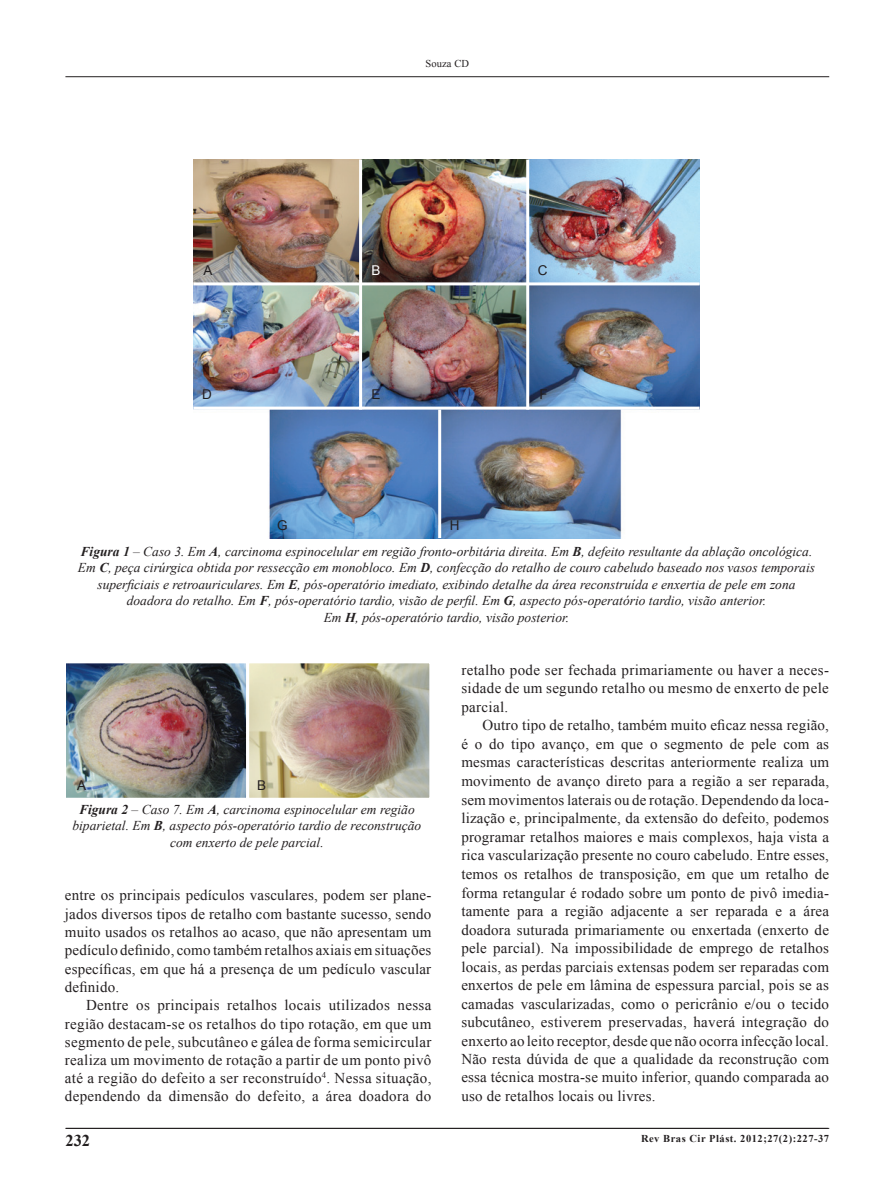
<style>
.page{position:relative;width:893px;height:1191px;background:#fff}
.page>*{position:absolute;margin:0;border:0;box-sizing:border-box;transform-origin:0 0}
.t1{font:700 16.5px "Times New Roman";color:#231f20}
.t2{font:15px/18.5px "Times New Roman";letter-spacing:.02em;color:#231f20;text-align:justify}
.t3{font:italic 13.5px/16.5px "Times New Roman";color:#231f20;text-align:center}
.t4{font:13.5px "Arial";color:#231f20}
.t5{font:13.5px "Arial";color:#fff}
.t6{font:700 10.5px "Times New Roman";letter-spacing:.05em;color:#231f20}
.t7{font:10.5px "Times New Roman";letter-spacing:.01em;color:#231f20}
.s1{font-weight:700}
</style>
<div class="page">
<hr style="left:65px;top:1128px;width:764px;height:1px;background:#231f20">
<hr style="left:65px;top:76px;width:764px;height:1px;background:#231f20">
<img style="left:67px;top:664px;width:361px;height:132px">
<div style="left:63px;top:660px;width:186px;height:140px;border:3px solid #fff"></div>
<div style="left:246px;top:660px;width:186px;height:140px;border:3px solid #fff"></div>
<img style="left:193px;top:159px;width:507px;height:379px">
<hr style="left:193px;top:282px;width:507px;height:3px;background:#fff">
<hr style="left:193px;top:406px;width:507px;height:3px;background:#fff">
<hr style="left:359px;top:159px;width:3px;height:250px;background:#fff">
<hr style="left:526px;top:159px;width:3px;height:250px;background:#fff">
<hr style="left:438px;top:409px;width:3px;height:129px;background:#fff">
<p class="t7" style="left:425px;top:57px;width:45px">Souza CD</p>
<p class="t4" style="left:203px;top:261px;width:11px">A</p>
<p class="t4" style="left:202px;top:385px;width:11px">D</p>
<p class="t5" style="left:371px;top:261px;width:11px">B</p>
<p class="t4" style="left:371px;top:385px;width:11px">E</p>
<p class="t4" style="left:277px;top:516px;width:12px">G</p>
<p class="t4" style="left:450px;top:516px;width:11px">H</p>
<p class="t4" style="left:538px;top:261px;width:11px">C</p>
<p class="t4" style="left:539px;top:385px;width:10px">F</p>
<p class="t3" style="left:78px;top:543px;width:738px"><span class="s1">Figura 1</span> – Caso 3. Em <span class="s1">A</span>, carcinoma espinocelular em região fronto-orbitária direita. Em <span class="s1">B</span>, defeito resultante da ablação oncológica.<br>Em <span class="s1">C</span>, peça cirúrgica obtida por ressecção em monobloco. Em <span class="s1">D</span>, confecção do retalho de couro cabeludo baseado nos vasos temporais superficiais e retroauriculares. Em <span class="s1">E</span>, pós-operatório imediato, exibindo detalhe da área reconstruída e enxertia de pele em zona doadora do retalho. Em <span class="s1">F</span>, pós-operatório tardio, visão de perfil. Em <span class="s1">G</span>, aspecto pós-operatório tardio, visão anterior.<br>Em <span class="s1">H</span>, pós-operatório tardio, visão posterior.</p>
<p class="t4" style="left:77px;top:776px;width:11px">A</p>
<p class="t4" style="left:257px;top:776px;width:11px">B</p>
<p class="t3" style="left:72px;top:800px;width:350px"><span class="s1">Figura 2</span> – Caso 7. Em <span class="s1">A</span>, carcinoma espinocelular em região biparietal. Em <span class="s1">B</span>, aspecto pós-operatório tardio de reconstrução com enxerto de pele parcial.</p>
<p class="t2" style="left:65px;top:886px;width:368px">entre os principais pedículos vasculares, podem ser plane&shy;jados diversos tipos de retalho com bastante sucesso, sendo muito usados os retalhos ao acaso, que não apresentam um pedículo definido, como também retalhos axiais em situações específicas, em que há a presença de um pedículo vascular definido.</p>
<p class="t2" style="left:65px;top:995px;width:368px;text-indent:21px">Dentre os principais retalhos locais utilizados nessa região destacam-se os retalhos do tipo rotação, em que um segmento de pele, subcutâneo e gálea de forma semicircular realiza um movimento de rotação a partir de um ponto pivô até a região do defeito a ser reconstruído<sup>4</sup>. Nessa situação, dependendo da dimensão do defeito, a área doadora do</p>
<p class="t2" style="left:461px;top:660px;width:369px">retalho pode ser fechada primariamente ou haver a neces&shy;sidade de um segundo retalho ou mesmo de enxerto de pele parcial.</p>
<p class="t2" style="left:461px;top:716px;width:369px;text-indent:21px">Outro tipo de retalho, também muito eficaz nessa região, é o do tipo avanço, em que o segmento de pele com as mesmas características descritas anteriormente realiza um movimento de avanço direto para a região a ser reparada, sem movimentos laterais ou de rotação. Dependendo da loca&shy;lização e, principalmente, da extensão do defeito, podemos programar retalhos maiores e mais complexos, haja vista a rica vascularização presente no couro cabeludo. Entre esses, temos os retalhos de transposição, em que um retalho de forma retangular é rodado sobre um ponto de pivô imedia&shy;tamente para a região adjacente a ser reparada e a área doadora suturada primariamente ou enxertada (enxerto de pele parcial). Na impossibilidade de emprego de retalhos locais, as perdas parciais extensas podem ser reparadas com enxertos de pele em lâmina de espessura parcial, pois se as camadas vascularizadas, como o pericrânio e/ou o tecido subcutâneo, estiverem preservadas, haverá integração do enxerto ao leito receptor, desde que não ocorra infecção local.<br>Não resta dúvida de que a qualidade da reconstrução com essa técnica mostra-se muito inferior, quando comparada ao uso de retalhos locais ou livres.</p>
<p class="t1" style="left:65px;top:1129px;width:26px">232</p>
<p class="t6" style="left:641px;top:1131px;width:190px">Rev Bras Cir Plást. 2012;27(2):227-37</p>
</div>
